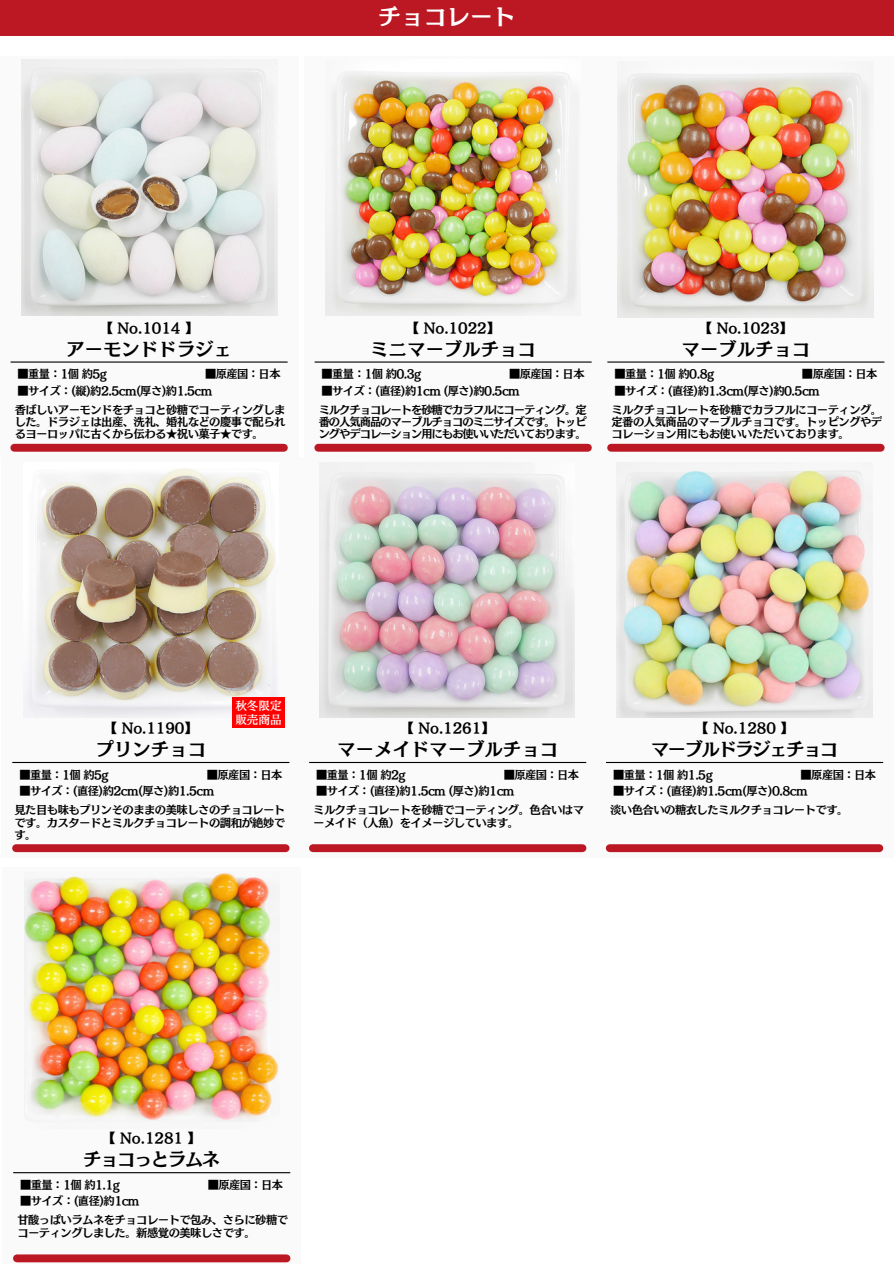
<style>
.page{position:relative;width:894px;height:1264px;background:#fff}
.page>*{position:absolute;margin:0;border:0;box-sizing:border-box;transform-origin:0 0}
.t1{font:22.95px "Canva Mode Min A Std B";color:#fff}
.t2{font:18.45px "Canva Mode Min A Std B";color:#000}
.t3{font:18.45px "Canva Mode Min A Std B";letter-spacing:-.08em;color:#000}
.t4{font:13.5px "Canva Mode Min A Std B";letter-spacing:-.005em;color:#000}
.t5{font:11.55px "Nud Motoya Mincho Std W5";color:#fff}
.t6{font:11.25px/12.3px "Canva Mode Min A Std B";letter-spacing:-.045em;color:#000;text-align:justify}
</style>
<div class="page">
<div style="left:0;top:57px;width:298px;height:400px;background:#fafafa"></div>
<img style="left:22px;top:60px;width:255px;height:255px">
<div style="left:14px;top:444px;width:270px;height:7px;background:#bc1823"></div>
<hr style="left:11px;top:361px;width:276px;height:1px;background:#000">
<div style="left:596px;top:57px;width:297px;height:400px;background:#fafafa"></div>
<img style="left:617px;top:73px;width:255px;height:244px">
<div style="left:611px;top:444px;width:269px;height:7px;background:#bc1823"></div>
<hr style="left:607px;top:361px;width:276px;height:1px;background:#000">
<div style="left:2px;top:457px;width:298px;height:400px;background:#fafafa"></div>
<img style="left:28px;top:469px;width:248px;height:249px">
<div style="left:232px;top:697px;width:53px;height:31px;background:#f00"></div>
<div style="left:16px;top:844px;width:269px;height:8px;background:#bc1823"></div>
<hr style="left:13px;top:762px;width:276px;height:1px;background:#000">
<div style="left:304px;top:57px;width:298px;height:400px;background:#fafafa"></div>
<img style="left:325px;top:74px;width:253px;height:241px">
<div style="left:318px;top:444px;width:269px;height:7px;background:#bc1823"></div>
<hr style="left:315px;top:361px;width:276px;height:1px;background:#000">
<div style="left:0;top:0;width:893px;height:35px;background:#bc1823"></div>
<div style="left:298px;top:457px;width:298px;height:400px;background:#fafafa"></div>
<img style="left:319px;top:472px;width:255px;height:246px">
<div style="left:313px;top:844px;width:269px;height:8px;background:#bc1823"></div>
<hr style="left:309px;top:762px;width:276px;height:1px;background:#000">
<div style="left:595px;top:457px;width:298px;height:400px;background:#fafafa"></div>
<img style="left:616px;top:470px;width:256px;height:248px">
<div style="left:609px;top:844px;width:270px;height:8px;background:#bc1823"></div>
<hr style="left:606px;top:762px;width:276px;height:1px;background:#000">
<div style="left:3px;top:867px;width:298px;height:396px;background:#fafafa"></div>
<img style="left:24px;top:872px;width:255px;height:250px">
<div style="left:17px;top:1254px;width:269px;height:8px;background:#bc1823"></div>
<hr style="left:14px;top:1172px;width:276px;height:1px;background:#000">
<p class="t1" style="left:378px;top:4px;width:139px">チョコレート</p>
<p class="t4" style="left:100px;top:321px;width:100px">【 No.1014 】</p>
<p class="t4" style="left:406px;top:321px;width:96px">【 No.1022】</p>
<h3 class="t4" style="left:698px;top:321px;width:96px">【 No.1023】</h3>
<h1 class="t2" style="left:66px;top:339px;width:167px">アーモンドドラジェ</h1>
<h3 class="t2" style="left:370px;top:339px;width:167px">ミニマーブルチョコ</h3>
<p class="t2" style="left:681px;top:339px;width:130px">マーブルチョコ</p>
<h3 class="t6" style="left:18px;top:368px;width:91px">■重量：1個約5g</h3>
<h2 class="t6" style="left:205px;top:368px;width:77px">■原産国：日本</h2>
<p class="t6" style="left:18px;top:384px;width:196px">■サイズ：(縦)約2.5cm(厚さ)約1.5cm</p>
<p class="t6" style="left:321px;top:368px;width:101px">■重量：1個約0.3g</p>
<p class="t6" style="left:509px;top:368px;width:77px">■原産国：日本</p>
<p class="t6" style="left:321px;top:384px;width:200px">■サイズ：(直径)約1cm (厚さ)約0.5cm</p>
<p class="t6" style="left:614px;top:368px;width:101px">■重量：1個約0.8g</p>
<p class="t6" style="left:801px;top:368px;width:77px">■原産国：日本</p>
<p class="t6" style="left:614px;top:384px;width:207px">■サイズ：(直径)約1.3cm(厚さ)約0.5cm</p>
<p class="t6" style="left:15px;top:403px;width:272px">香ばしいアーモンドをチョコと砂糖でコーティングしました。ドラジェは出産、洗礼、婚礼などの慶事で配られるヨーロッパに古くから伝わる★祝い菓子★です。</p>
<h2 class="t6" style="left:318px;top:403px;width:269px">ミルクチョコレートを砂糖でカラフルにコーティング。定番の人気商品のマーブルチョコのミニサイズです。トッピングやデコレーション用にもお使いいただいております。</h2>
<p class="t6" style="left:611px;top:403px;width:272px">ミルクチョコレートを砂糖でカラフルにコーティング。定番の人気商品のマーブルチョコです。トッピングやデコレーション用にもお使いいただいております。</p>
<p class="t4" style="left:104px;top:721px;width:96px">【 No.1190】</p>
<h2 class="t5" style="left:235px;top:700px;width:48px">秋冬限定</h2>
<p class="t5" style="left:235px;top:713px;width:48px">販売商品</p>
<h2 class="t4" style="left:400px;top:721px;width:96px">【 No.1261】</h2>
<p class="t4" style="left:695px;top:721px;width:100px">【 No.1280 】</p>
<p class="t2" style="left:96px;top:740px;width:112px">プリンチョコ</p>
<p class="t2" style="left:337px;top:740px;width:222px">マーメイドマーブルチョコ</p>
<p class="t3" style="left:650px;top:740px;width:189px">マーブルドラジェチョコ</p>
<p class="t6" style="left:19px;top:768px;width:91px">■重量：1個約5g</p>
<p class="t6" style="left:207px;top:768px;width:77px">■原産国：日本</p>
<p class="t6" style="left:19px;top:784px;width:196px">■サイズ：(直径)約2cm(厚さ)約1.5cm</p>
<p class="t6" style="left:316px;top:768px;width:91px">■重量：1個約2g</p>
<p class="t6" style="left:503px;top:768px;width:77px">■原産国：日本</p>
<h3 class="t6" style="left:316px;top:784px;width:200px">■サイズ：(直径)約1.5cm (厚さ)約1cm</h3>
<p class="t6" style="left:613px;top:768px;width:101px">■重量：1個約1.5g</p>
<p class="t6" style="left:800px;top:768px;width:77px">■原産国：日本</p>
<p class="t6" style="left:613px;top:784px;width:196px">■サイズ：(直径)約1.5cm(厚さ)0.8cm</p>
<p class="t6" style="left:14px;top:803px;width:272px">見た目も味もプリンそのままの美味しさのチョコレートです。カスタードとミルクチョコレートの調和が絶妙です。</p>
<p class="t6" style="left:313px;top:803px;width:272px">ミルクチョコレートを砂糖でコーティング。色合いはマーメイド（人魚）をイメージしています。</p>
<p class="t6" style="left:610px;top:803px;width:240px">淡い色合いの糖衣したミルクチョコレートです。</p>
<p class="t4" style="left:102px;top:1131px;width:100px">【 No.1281 】</p>
<p class="t3" style="left:83px;top:1150px;width:138px">チョコっとラムネ</p>
<h2 class="t6" style="left:20px;top:1178px;width:101px">■重量：1個約1.1g</h2>
<p class="t6" style="left:208px;top:1178px;width:77px">■原産国：日本</p>
<p class="t6" style="left:20px;top:1194px;width:121px">■サイズ：(直径)約1cm</p>
<h3 class="t6" style="left:17px;top:1213px;width:272px">甘酸っぱいラムネをチョコレートで包み、さらに砂糖でコーティングしました。新感覚の美味しさです。</h3>
</div>
